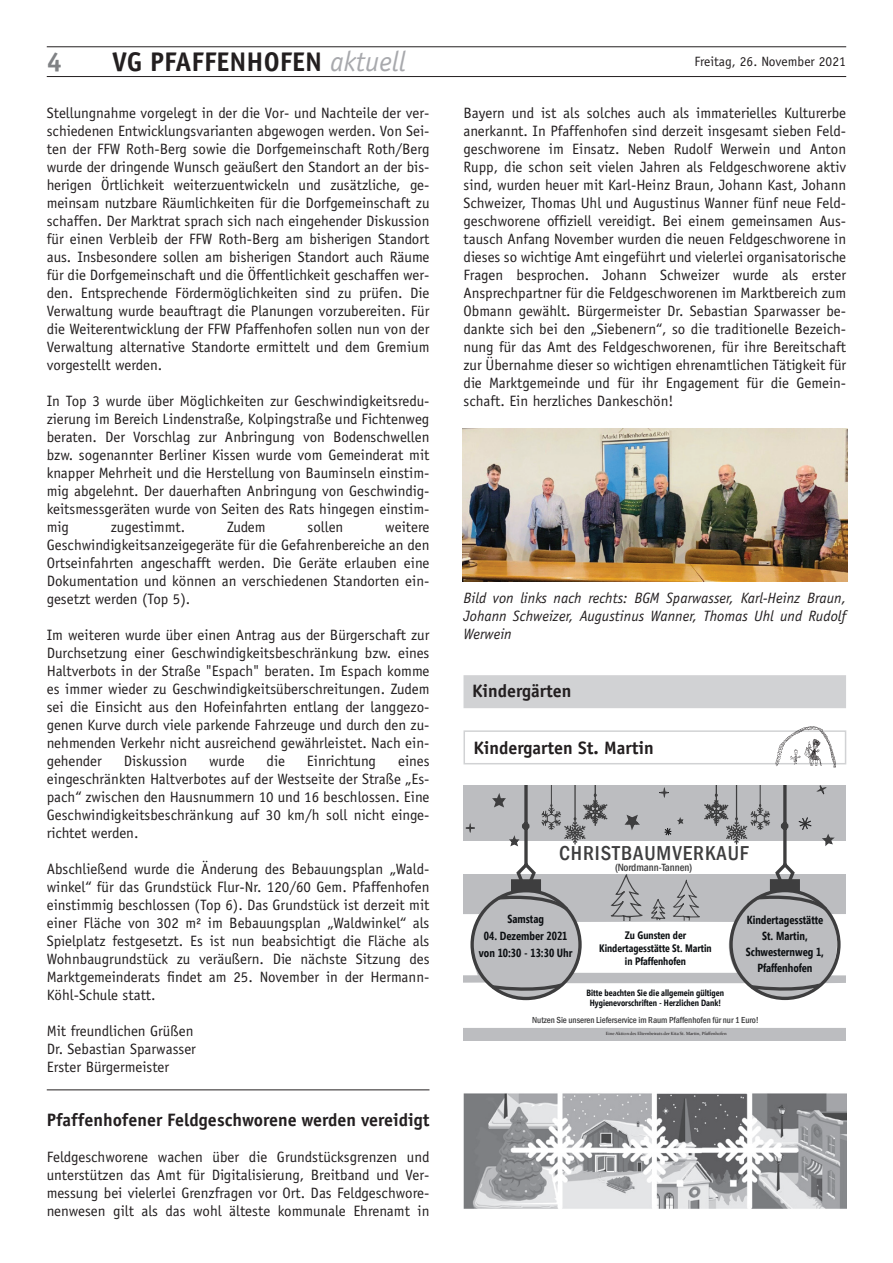
<style>
.page{position:relative;width:893px;height:1263px;background:#fff}
.page>*{position:absolute;margin:0;border:0;box-sizing:border-box;transform-origin:0 0}
.t1{font:700 27px "Officina Sans";color:#231f20}
.t2{font:700 27px "Officina Sans";color:#808285}
.t3{font:500 condensed 20.7px "Franklin Gothic";letter-spacing:.045em;color:#3e3e3f}
.t4{font:700 18px "Officina Sans";color:#231f20}
.t5{font:15px/18px "Officina Sans";color:#231f20;text-align:justify}
.t6{font:italic 15px/18px "Officina Sans";color:#231f20;text-align:justify}
.t7{font:13.5px "Officina Sans";color:#231f20}
.t8{font:700 11.7px/16.2px "Segoe Condensed";color:#0c0f12;text-align:center}
.t9{font:700 10.8px/12.9px "Segoe Condensed";color:#0c0f12;text-align:center}
.t10{font:500 condensed 10.8px "Franklin Gothic";letter-spacing:-.005em;color:#3e3e3f}
.t11{font:700 9px/9.8px "Segoe Condensed";color:#0c0f12;text-align:center}
.t12{font:500 condensed 9px "Franklin Gothic";letter-spacing:-.005em;color:#3e3e3f}
.t13{font:4.5px "Constantia";color:#231f20}
.s1{font-weight:400;font-style:italic;font-size:28.35px;color:#a8a9ad}
</style>
<div class="page">
<hr style="left:47px;top:76px;width:799px;height:1px;background:#231f20">
<hr style="left:47px;top:47px;width:799px;height:1px;background:#231f20">
<img style="left:462px;top:429px;width:386px;height:153px">
<div style="left:463px;top:675px;width:383px;height:33px;background:#d1d2d4"></div>
<div style="left:463px;top:730px;width:383px;height:34px;border:2px solid #d1d2d4"></div>
<img style="left:776px;top:726px;width:60px;height:41px">
<div style="left:463px;top:785px;width:383px;height:255px;background:#bcbdc0"></div>
<svg style="left:463px;top:785px;width:383px;height:243px"></svg>
<hr style="left:47px;top:1089px;width:382px;height:1px;background:#231f20">
<img style="left:463px;top:1093px;width:383px;height:116px">
<h1 class="t2" style="left:47px;top:45px;width:17px">4</h1>
<h1 class="t1" style="left:112px;top:45px;width:295px">VG PFAFFENHOFEN <span class="s1">aktuell</span></h1>
<p class="t7" style="left:694px;top:53px;width:153px">Freitag, 26. November 2021</p>
<p class="t5" style="left:463px;top:104px;width:384px">Bayern und ist als solches auch als immaterielles Kulturerbe anerkannt. In Pfaffenhofen sind derzeit insgesamt sieben Feld&shy;geschworene im Einsatz. Neben Rudolf Werwein und Anton Rupp, die schon seit vielen Jahren als Feldgeschworene aktiv sind, wurden heuer mit Karl-Heinz Braun, Johann Kast, Johann Schweizer, Thomas Uhl und Augustinus Wanner fünf neue Feld&shy;geschworene offiziell vereidigt. Bei einem gemeinsamen Aus&shy;tausch Anfang November wurden die neuen Feldgeschworene in dieses so wichtige Amt eingeführt und vielerlei organisatorische Fragen besprochen. Johann Schweizer wurde als erster Ansprechpartner für die Feldgeschworenen im Marktbereich zum Obmann gewählt. Bürgermeister Dr. Sebastian Sparwasser be&shy;dankte sich bei den „Siebenern“, so die traditionelle Bezeich&shy;nung für das Amt des Feldgeschworenen, für ihre Bereitschaft zur Übernahme dieser so wichtigen ehrenamtlichen Tätigkeit für die Marktgemeinde und für ihr Engagement für die Gemein&shy;schaft. Ein herzliches Dankeschön!</p>
<p class="t5" style="left:47px;top:104px;width:384px">Stellungnahme vorgelegt in der die Vor- und Nachteile der ver&shy;schiedenen Entwicklungsvarianten abgewogen werden. Von Sei&shy;ten der FFW Roth-Berg sowie die Dorfgemeinschaft Roth/Berg wurde der dringende Wunsch geäußert den Standort an der bis&shy;herigen Örtlichkeit weiterzuentwickeln und zusätzliche, ge&shy;meinsam nutzbare Räumlichkeiten für die Dorfgemeinschaft zu schaffen. Der Marktrat sprach sich nach eingehender Diskussion für einen Verbleib der FFW Roth-Berg am bisherigen Standort aus. Insbesondere sollen am bisherigen Standort auch Räume für die Dorfgemeinschaft und die Öffentlichkeit geschaffen wer&shy;den. Entsprechende Fördermöglichkeiten sind zu prüfen. Die Verwaltung wurde beauftragt die Planungen vorzubereiten. Für die Weiterentwicklung der FFW Pfaffenhofen sollen nun von der Verwaltung alternative Standorte ermittelt und dem Gremium vorgestellt werden.</p>
<p class="t5" style="left:47px;top:392px;width:384px">In Top 3 wurde über Möglichkeiten zur Geschwindigkeitsredu&shy;zierung im Bereich Lindenstraße, Kolpingstraße und Fichtenweg beraten. Der Vorschlag zur Anbringung von Bodenschwellen bzw. sogenannter Berliner Kissen wurde vom Gemeinderat mit knapper Mehrheit und die Herstellung von Bauminseln einstim&shy;mig abgelehnt. Der dauerhaften Anbringung von Geschwindig&shy;keitsmessgeräten wurde von Seiten des Rats hingegen einstim&shy;mig</p>
<p class="t5" style="left:111px;top:518px;width:76px">zugestimmt.</p>
<p class="t5" style="left:227px;top:518px;width:40px">Zudem</p>
<p class="t5" style="left:308px;top:518px;width:37px">sollen</p>
<p class="t5" style="left:47px;top:518px;width:384px;text-indent:338px">weitere Geschwindigkeitsanzeigegeräte für die Gefahrenbereiche an den Ortseinfahrten angeschafft werden. Die Geräte erlauben eine Dokumentation und können an verschiedenen Standorten ein&shy;gesetzt werden (Top 5).</p>
<p class="t5" style="left:47px;top:626px;width:384px">Im weiteren wurde über einen Antrag aus der Bürgerschaft zur Durchsetzung einer Geschwindigkeitsbeschränkung bzw. eines Haltverbots in der Straße "Espach" beraten. Im Espach komme es immer wieder zu Geschwindigkeitsüberschreitungen. Zudem sei die Einsicht aus den Hofeinfahrten entlang der langgezo&shy;genen Kurve durch viele parkende Fahrzeuge und durch den zu&shy;nehmenden Verkehr nicht ausreichend gewährleistet. Nach ein&shy;gehender</p>
<p class="t6" style="left:463px;top:589px;width:384px">Bild von links nach rechts: BGM Sparwasser, Karl-Heinz Braun, Johann Schweizer, Augustinus Wanner, Thomas Uhl und Rudolf Werwein</p>
<p class="t4" style="left:472px;top:680px;width:101px">Kindergärten</p>
<p class="t4" style="left:473px;top:736px;width:182px">Kindergarten St. Martin</p>
<p class="t5" style="left:124px;top:752px;width:65px">Diskussion</p>
<p class="t5" style="left:209px;top:752px;width:37px">wurde</p>
<p class="t5" style="left:267px;top:752px;width:20px">die</p>
<p class="t5" style="left:307px;top:752px;width:71px">Einrichtung</p>
<p class="t5" style="left:47px;top:752px;width:384px;text-indent:351px">eines eingeschränkten Haltverbotes auf der Westseite der Straße „Es&shy;pach“ zwischen den Hausnummern 10 und 16 beschlossen. Eine Geschwindigkeitsbeschränkung auf 30 km/h soll nicht einge&shy;richtet werden.</p>
<p class="t5" style="left:47px;top:860px;width:384px">Abschließend wurde die Änderung des Bebauungsplan „Wald&shy;winkel“ für das Grundstück Flur-Nr. 120/60 Gem. Pfaffenhofen einstimmig beschlossen (Top 6). Das Grundstück ist derzeit mit einer Fläche von 302 m² im Bebauungsplan „Waldwinkel“ als Spielplatz festgesetzt. Es ist nun beabsichtigt die Fläche als Wohnbaugrundstück zu veräußern. Die nächste Sitzung des Marktgemeinderats findet am 25. November in der Hermann-Köhl-Schule statt.</p>
<p class="t5" style="left:47px;top:1022px;width:151px;text-align:left">Mit freundlichen Grüßen<br>Dr. Sebastian Sparwasser<br>Erster Bürgermeister</p>
<p class="t4" style="left:47px;top:1108px;width:384px">Pfaffenhofener Feldgeschworene werden vereidigt</p>
<p class="t5" style="left:47px;top:1148px;width:384px">Feldgeschworene wachen über die Grundstücksgrenzen und unterstützen das Amt für Digitalisierung, Breitband und Ver&shy;messung bei vielerlei Grenzfragen vor Ort. Das Feldgeschwore&shy;nenwesen gilt als das wohl älteste kommunale Ehrenamt in</p>
<h2 class="t3" style="left:559px;top:839px;width:191px">CHRISTBAUMVERKAUF</h2>
<p class="t10" style="left:615px;top:860px;width:79px">(Nordmann-Tannen)</p>
<p class="t8" style="left:507px;top:910px;width:38px">Samstag</p>
<p class="t8" style="left:479px;top:927px;width:95px;line-height:17.1px">04. Dezember 2021 von 10:30 - 13:30 Uhr</p>
<p class="t9" style="left:599px;top:929px;width:114px">Zu Gunsten der<br>Kindertagesstätte St. Martin in Pfaffenhofen</p>
<p class="t11" style="left:587px;top:988px;width:139px">Bitte beachten Sie die allgemein gültigen<br>Hygienevorschriften - Herzlichen Dank!</p>
<p class="t8" style="left:746px;top:912px;width:80px">Kindertagesstätte<br>St. Martin,<br>Schwesternweg 1,<br>Pfaffenhofen</p>
<p class="t12" style="left:532px;top:1014px;width:228px">Nutzen Sie unseren Lieferservice im Raum Pfaffenhofen für nur 1 Euro!</p>
<p class="t13" style="left:606px;top:1031px;width:122px">Eine Aktion des Elternbeirats der Kita St. Martin, Pfaffenhofen</p>
</div>
